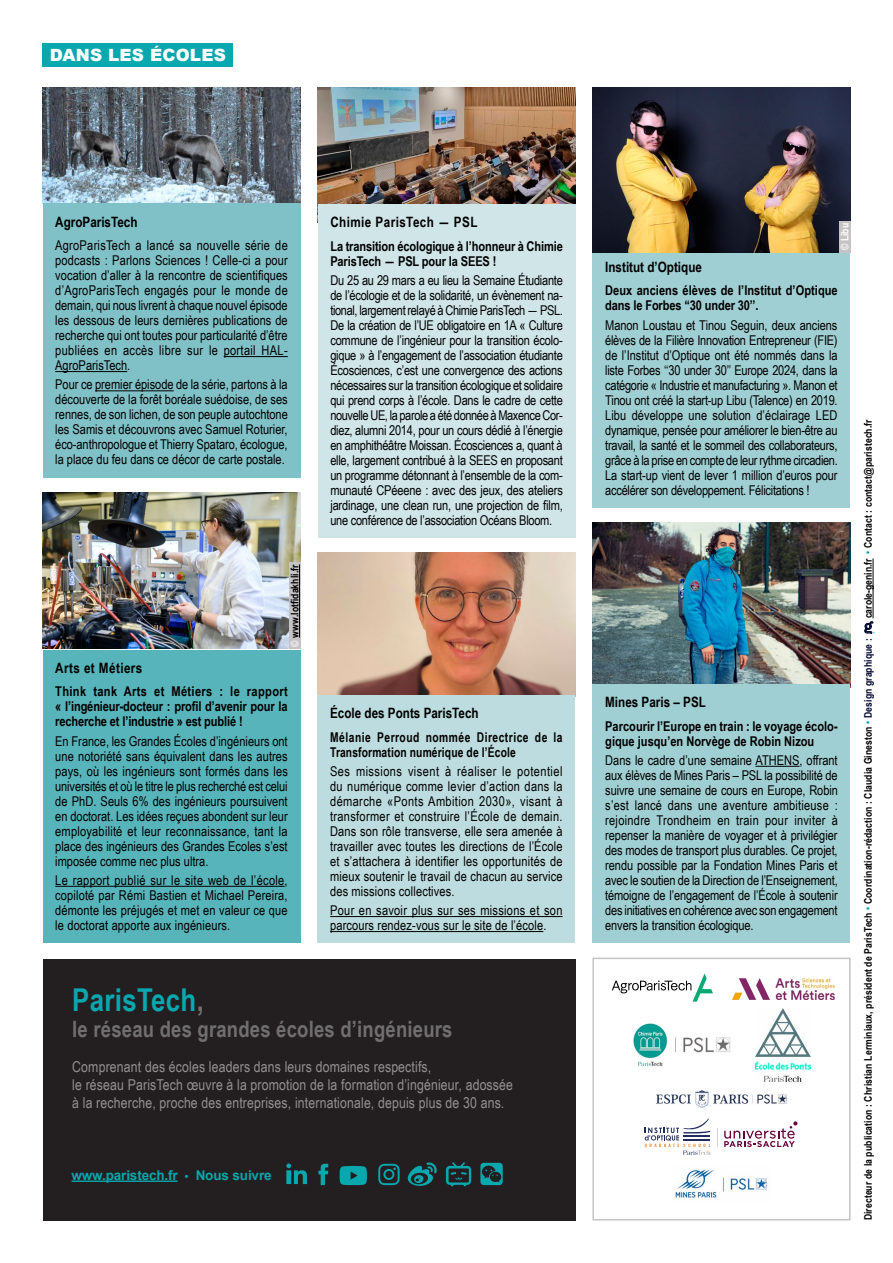
<style>
.page{position:relative;width:893px;height:1263px;background:#fff}
.page>*{position:absolute;margin:0;border:0;box-sizing:border-box;transform-origin:0 0}
.Texte_courant{font:700 31.5px "Arial Narrow";letter-spacing:.01em;color:#09a7ae}
.Texte_courant-2{font:700 22.5px "Arial Narrow";letter-spacing:.01em;color:#706f6f}
.t1{font:900 16.8px "Arial";letter-spacing:.01em;color:#fff}
.Texte_courant-3{font:15px/18px "Arial Narrow";letter-spacing:.01em;color:#948f90}
.Questions{font:700 14.25px "Arial Narrow";color:#000}
.Questions-2{font:700 14.25px "Arial Narrow";letter-spacing:.03em;color:#000}
.t2{font:13.95px "Minuscule 5";color:#010833}
.Sous_titre_brèves_écoles__gagner_place{font:13.5px/15px "Arial Narrow";color:#000;text-align:justify}
.Sous_titre_brèves_écoles__gagner_place-2{font:700 13.5px/15px "Arial Narrow";color:#000}
.Sous_titre_brèves_écoles__gagner_place-3{font:700 13.5px/15px "Arial Narrow";letter-spacing:.04em;color:#000;scale:.93 1}
.t3{font:700 13.5px "Arial";letter-spacing:-.01em;color:#09a7ae}
.Texte_courant-4{font:700 10.5px "Arial Narrow";letter-spacing:.01em;color:#000}
.Légende{font:700 10.5px "Arial Narrow";letter-spacing:.01em;color:#000}
.Texte_courant-5{font:700 10.5px "Arial Narrow";color:#fff}
.s1{color:#fff}
.s2{color:#706f6f}
.s3{font-size:10.5px}
.s4{color:#09a7ae}
.s5{color:#010832}
</style>
<div class="page">
<div style="left:43px;top:959px;width:532px;height:261px;background:#231f20"></div>
<div style="left:592px;top:958px;width:258px;height:262px;border:2px solid #c6c3c4"></div>
<hr style="left:72px;top:1180px;width:106px;height:2px;background:#09a7ae">
<svg style="left:286px;top:1163px;width:21px;height:21px"></svg>
<svg style="left:318px;top:1164px;width:10px;height:21px"></svg>
<svg style="left:340px;top:1162px;width:97px;height:24px"></svg>
<svg style="left:446px;top:1162px;width:25px;height:24px"></svg>
<svg style="left:480px;top:1163px;width:23px;height:22px"></svg>
<img style="left:592px;top:523px;width:258px;height:161px">
<img style="left:317px;top:88px;width:258px;height:135px">
<svg style="left:612px;top:973px;width:101px;height:28px"></svg>
<img style="left:732px;top:978px;width:103px;height:22px">
<img style="left:756px;top:1009px;width:55px;height:72px">
<img style="left:633px;top:1023px;width:98px;height:43px">
<img style="left:675px;top:1169px;width:92px;height:29px">
<img style="left:656px;top:1090px;width:131px;height:18px">
<svg style="left:724px;top:1121px;width:73px;height:26px"></svg>
<svg style="left:645px;top:1118px;width:65px;height:37px"></svg>
<svg style="left:717px;top:1128px;width:1px;height:20px"></svg>
<div style="left:592px;top:248px;width:258px;height:260px;background:#a0cfd3"></div>
<div style="left:592px;top:684px;width:258px;height:259px;background:#a0cfd3"></div>
<hr style="left:756px;top:766px;width:43px;height:1px;background:#000">
<hr style="left:873px;top:558px;width:1px;height:60px;background:#000">
<svg style="left:864px;top:621px;width:11px;height:13px"></svg>
<div style="left:43px;top:43px;width:190px;height:23px;background:#09a7ae"></div>
<div style="left:318px;top:204px;width:258px;height:334px;background:#cfe5e8"></div>
<img style="left:43px;top:88px;width:257px;height:115px">
<img style="left:43px;top:493px;width:257px;height:156px">
<div style="left:43px;top:203px;width:257px;height:275px;background:#80c1c7"></div>
<hr style="left:224px;top:356px;width:64px;height:1px;background:#000">
<hr style="left:55px;top:371px;width:72px;height:1px;background:#000">
<hr style="left:95px;top:390px;width:79px;height:1px;background:#000">
<div style="left:43px;top:650px;width:257px;height:292px;background:#57b4ba"></div>
<hr style="left:55px;top:886px;width:230px;height:1px;background:#000">
<img style="left:592px;top:88px;width:258px;height:165px">
<div style="left:838px;top:221px;width:12px;height:32px;background:#c6c3c4"></div>
<div style="left:289px;top:562px;width:11px;height:87px;background:#c6c3c4"></div>
<hr style="left:299px;top:564px;width:1px;height:73px;background:#000">
<img style="left:317px;top:553px;width:258px;height:142px">
<div style="left:317px;top:695px;width:258px;height:248px;background:#bddcdf"></div>
<hr style="left:330px;top:916px;width:233px;height:1px;background:#000">
<hr style="left:330px;top:931px;width:213px;height:1px;background:#000">
<p class="t1" style="left:50px;top:42px;width:177px">DANS LES ÉCOLES</p>
<p class="Questions" style="left:55px;top:211px;width:84px">AgroParisTech</p>
<p class="Sous_titre_brèves_écoles__gagner_place" style="left:55px;top:237px;width:234px">AgroParisTech a lancé sa nouvelle série de podcasts : Parlons Sciences ! Celle-ci a pour vocation d’aller à la rencontre de scientifiques d’AgroParisTech engagés pour le monde de demain, qui nous livrent à chaque nouvel épisode les dessous de leurs dernières publications de recherche qui ont toutes pour particularité d’être publiées en accès libre sur le portail HAL-AgroParisTech.</p>
<p class="Sous_titre_brèves_écoles__gagner_place" style="left:55px;top:377px;width:234px">Pour ce premier épisode de la série, partons à la découverte de la forêt boréale suédoise, de ses rennes, de son lichen, de son peuple autochtone les Samis et découvrons avec Samuel Roturier, éco-anthropologue et Thierry Spataro, écologue, la place du feu dans ce décor de carte postale.</p>
<p class="Légende" style="left:287px;top:646px;width:84px;rotate:-90deg"><span class="s1">©</span> www.lotfidakhli.fr</p>
<p class="Questions-2" style="left:55px;top:657px;width:89px">Arts et Métiers</p>
<p class="Sous_titre_brèves_écoles__gagner_place-2" style="left:55px;top:683px;width:234px;text-align:justify">Think tank Arts et Métiers : le rapport « l’ingénieur-docteur : profil d’avenir pour la recherche et l’industrie » est publié !</p>
<p class="Sous_titre_brèves_écoles__gagner_place" style="left:55px;top:733px;width:234px">En France, les Grandes Écoles d’ingénieurs ont une notoriété sans équivalent dans les autres pays, où les ingénieurs sont formés dans les universités et où le titre le plus recherché est celui de PhD. Seuls 6% des ingénieurs poursuivent en doctorat. Les idées reçues abondent sur leur employabilité et leur reconnaissance, tant la place des ingénieurs des Grandes Ecoles s’est imposée comme nec plus ultra.</p>
<p class="Sous_titre_brèves_écoles__gagner_place" style="left:55px;top:872px;width:234px">Le rapport publié sur le site web de l’école, copiloté par Rémi Bastien et Michael Pereira, démonte les préjugés et met en valeur ce que le doctorat apporte aux ingénieurs.</p>
<p class="Questions-2" style="left:330px;top:211px;width:149px">Chimie ParisTech ― PSL</p>
<p class="Sous_titre_brèves_écoles__gagner_place-2" style="left:330px;top:238px;width:234px">La transition écologique à l’honneur à Chimie<br>ParisTech ― PSL pour la SEES !</p>
<p class="Sous_titre_brèves_écoles__gagner_place" style="left:330px;top:272px;width:234px">Du 25 au 29 mars a eu lieu la Semaine Étudiante de l’écologie et de la solidarité, un évènement na&shy;tional, largement relayé à Chimie ParisTech ― PSL.<br>De la création de l’UE obligatoire en 1A « Culture commune de l’ingénieur pour la transition écolo&shy;gique » à l’engagement de l’association étudiante Écosciences, c’est une convergence des actions nécessaires sur la transition écologique et solidaire qui prend corps à l’école. Dans le cadre de cette nouvelle UE, la parole a été donnée à Maxence Cor&shy;diez, alumni 2014, pour un cours dédié à l’énergie en amphithéâtre Moissan. Écosciences a, quant à elle, largement contribué à la SEES en proposant un programme détonnant à l’ensemble de la com&shy;munauté CPéeene : avec des jeux, des ateliers jardinage, une clean run, une projection de film, une conférence de l’association Océans Bloom.</p>
<p class="Questions" style="left:330px;top:702px;width:150px">École des Ponts ParisTech</p>
<p class="Sous_titre_brèves_écoles__gagner_place-3" style="left:330px;top:729px;width:252px">Mélanie Perroud nommée Directrice de la<br>Transformation numérique de l’École</p>
<p class="Sous_titre_brèves_écoles__gagner_place" style="left:330px;top:763px;width:234px">Ses missions visent à réaliser le potentiel du numérique comme levier d’action dans la démarche «Ponts Ambition 2030», visant à transformer et construire l’École de demain.<br>Dans son rôle transverse, elle sera amenée à travailler avec toutes les directions de l’École et s’attachera à identifier les opportunités de mieux soutenir le travail de chacun au service des missions collectives.</p>
<p class="Sous_titre_brèves_écoles__gagner_place" style="left:330px;top:902px;width:234px">Pour en savoir plus sur ses missions et son parcours rendez-vous sur le site de l’école.</p>
<p class="Texte_courant" style="left:72px;top:976px;width:133px">ParisTech<span class="s2">,</span></p>
<p class="Texte_courant-2" style="left:72px;top:1012px;width:382px">le réseau des grandes écoles d’ingénieurs</p>
<p class="Texte_courant-3" style="left:72px;top:1057px;width:442px">Comprenant des écoles leaders dans leurs domaines respectifs,<br>le réseau ParisTech œuvre à la promotion de la formation d’ingénieur, adossée à la recherche, proche des entreprises, internationale, depuis plus de 30 ans.</p>
<p class="t3" style="left:72px;top:1166px;width:202px">www.paristech.fr <span class="s3">•</span> Nous suivre</p>
<p class="Texte_courant-5" style="left:837px;top:250px;width:29px;rotate:-90deg">© Libu</p>
<p class="Questions" style="left:605px;top:256px;width:98px">Institut d’Optique</p>
<p class="Sous_titre_brèves_écoles__gagner_place-2" style="left:605px;top:282px;width:234px">Deux anciens élèves de l’Institut d’Optique dans le Forbes ‘‘30 under 30’’.</p>
<p class="Sous_titre_brèves_écoles__gagner_place" style="left:605px;top:317px;width:234px">Manon Loustau et Tinou Seguin, deux anciens élèves de la Filière Innovation Entrepreneur (FIE) de l’Institut d’Optique ont été nommés dans la liste Forbes ‘‘30 under 30’’ Europe 2024, dans la catégorie « Industrie et manufacturing ». Manon et Tinou ont créé la start-up Libu (Talence) en 2019.<br>Libu développe une solution d’éclairage LED dynamique, pensée pour améliorer le bien-être au travail, la santé et le sommeil des collaborateurs, grâce à la prise en compte de leur rythme circadien.<br>La start-up vient de lever 1 million d’euros pour accélérer son développement. Félicitations !</p>
<p class="Questions" style="left:605px;top:691px;width:102px">Mines Paris – PSL</p>
<p class="Sous_titre_brèves_écoles__gagner_place-2" style="left:605px;top:718px;width:234px">Parcourir l’Europe en train : le voyage écolo&shy;gique jusqu’en Norvège de Robin Nizou</p>
<p class="Sous_titre_brèves_écoles__gagner_place" style="left:605px;top:752px;width:234px">Dans le cadre d’une semaine ATHENS, offrant aux élèves de Mines Paris – PSL la possibilité de suivre une semaine de cours en Europe, Robin s’est lancé dans une aventure ambitieuse : rejoindre Trondheim en train pour inviter à repenser la manière de voyager et à privilégier des modes de transport plus durables. Ce projet, rendu possible par la Fondation Mines Paris et avec le soutien de la Direction de l’Enseignement, témoigne de l’engagement de l’École à soutenir des initiatives en cohérence avec son engagement envers la transition écologique.</p>
<p class="Texte_courant-4" style="left:860px;top:618px;width:201px;rotate:-90deg">carole-genin.fr <span class="s4">•</span> Contact : contact@paristech.fr</p>
<p class="t2" style="left:864px;top:616px;width:10px">g</p>
<p class="Texte_courant-4" style="left:860px;top:1220px;width:584px;rotate:-90deg">Directeur de la publication : Christian Lerminiaux, président de ParisTech <span class="s4">•</span> Coordination-rédaction : Claudia Gineston <span class="s4">•</span> <span class="s5">Design graphique :</span></p>
</div>
